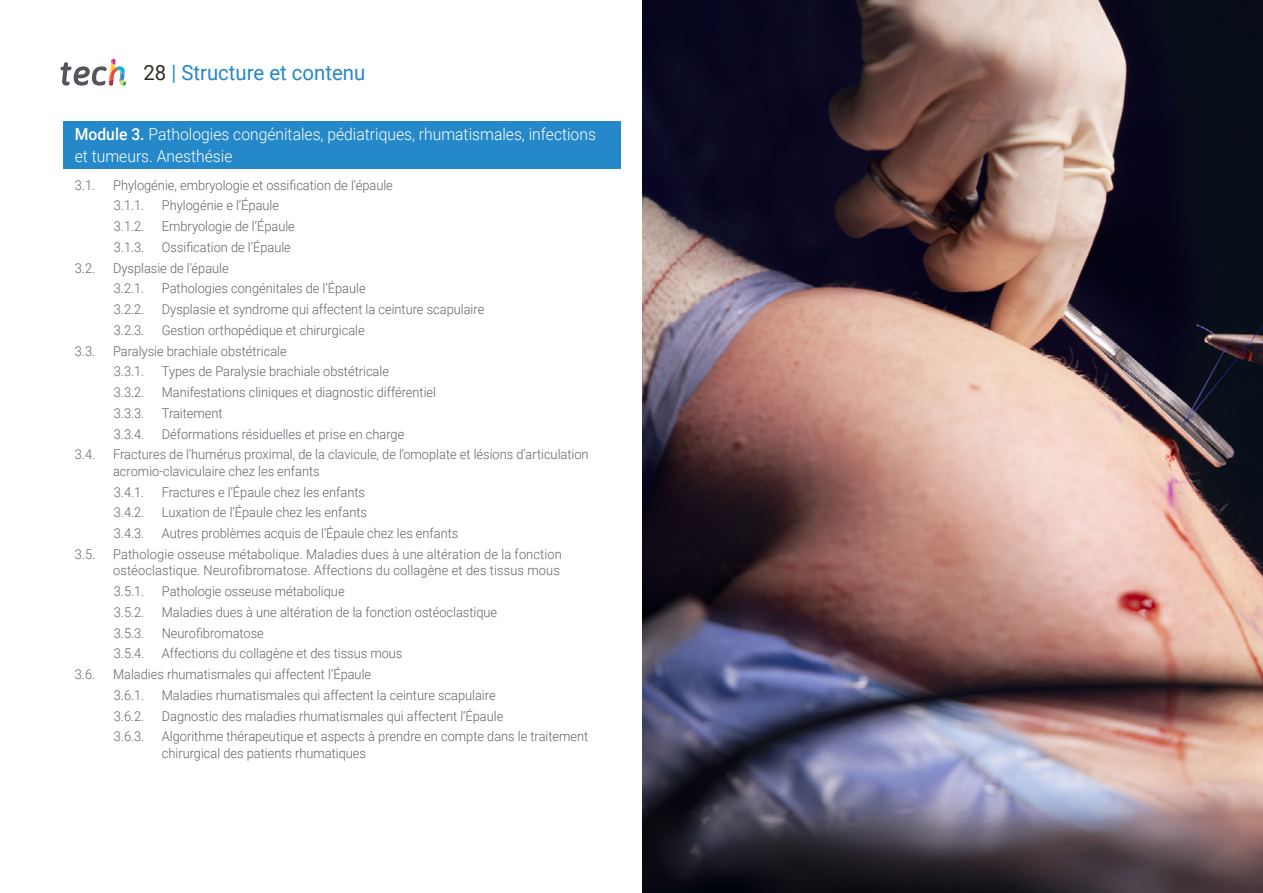
<style>
.page{position:relative;width:1263px;height:893px;background:#fff}
.page>*{position:absolute;margin:0;border:0;box-sizing:border-box;transform-origin:0 0}
.t1{font:21px "Roboto";color:#2488c9}
.t2{font:300 16.5px/22.5px "Roboto";color:#fff;scale:.95 1}
.t3{font:300 13.5px/20.7px "Roboto";color:#61646a;scale:.95 1}
.s1{color:#312e20}
.s2{font-weight:500}
</style>
<div class="page">
<svg style="left:61px;top:59px;width:65px;height:27px"></svg>
<div style="left:64px;top:121px;width:557px;height:48px;background:#2488c9"></div>
<img style="left:642px;top:0;width:621px;height:893px">
<h1 class="t1" style="left:144px;top:57px;width:223px"><span class="s1">28</span> | Structure et contenu</h1>
<p class="t2" style="left:75px;top:122px;width:550px"><span class="s2">Module 3.</span> Pathologies congénitales, pédiatriques, rhumatismales, infections et tumeurs. Anesthésie</p>
<p class="t3" style="left:75px;top:174px;width:23px">3.1.</p>
<p class="t3" style="left:113px;top:174px;width:296px">Phylogénie, embryologie et ossification de l'épaule<br>3.1.1.</p>
<p class="t3" style="left:162px;top:195px;width:125px">Phylogénie e l’Épaule</p>
<p class="t3" style="left:114px;top:215px;width:34px">3.1.2.</p>
<p class="t3" style="left:162px;top:215px;width:142px">Embryologie de l’Épaule</p>
<p class="t3" style="left:114px;top:236px;width:34px">3.1.3.</p>
<p class="t3" style="left:162px;top:236px;width:137px">Ossification de l’Épaule</p>
<p class="t3" style="left:75px;top:257px;width:23px">3.2.</p>
<p class="t3" style="left:113px;top:257px;width:123px">Dysplasie de l'épaule<br>3.2.1.</p>
<p class="t3" style="left:162px;top:278px;width:216px">Pathologies congénitales de l’Épaule</p>
<p class="t3" style="left:114px;top:298px;width:34px">3.2.2.</p>
<p class="t3" style="left:162px;top:298px;width:341px">Dysplasie et syndrome qui affectent la ceinture scapulaire</p>
<p class="t3" style="left:114px;top:319px;width:34px">3.2.3.</p>
<p class="t3" style="left:162px;top:319px;width:215px">Gestion orthopédique et chirurgicale</p>
<p class="t3" style="left:75px;top:340px;width:23px">3.3.</p>
<p class="t3" style="left:113px;top:340px;width:184px">Paralysie brachiale obstétricale<br>3.3.1.</p>
<p class="t3" style="left:162px;top:361px;width:241px">Types de Paralysie brachiale obstétricale</p>
<p class="t3" style="left:114px;top:381px;width:34px">3.3.2.</p>
<p class="t3" style="left:162px;top:381px;width:290px">Manifestations cliniques et diagnostic différentiel</p>
<p class="t3" style="left:114px;top:402px;width:34px">3.3.3.</p>
<p class="t3" style="left:162px;top:402px;width:66px">Traitement</p>
<p class="t3" style="left:114px;top:423px;width:34px">3.3.4.</p>
<p class="t3" style="left:162px;top:423px;width:257px">Déformations résiduelles et prise en charge</p>
<p class="t3" style="left:75px;top:444px;width:23px">3.4.</p>
<p class="t3" style="left:113px;top:446px;width:502px;line-height:16.5px">Fractures de l'humérus proximal, de la clavicule, de l’omoplate et lésions d’articulation acromio-claviculaire chez les enfants</p>
<p class="t3" style="left:114px;top:481px;width:34px">3.4.1.</p>
<p class="t3" style="left:162px;top:481px;width:215px">Fractures e l’Épaule chez les enfants</p>
<p class="t3" style="left:114px;top:502px;width:34px">3.4.2.</p>
<p class="t3" style="left:162px;top:502px;width:217px">Luxation de l’Épaule chez les enfants</p>
<p class="t3" style="left:114px;top:522px;width:34px">3.4.3.</p>
<p class="t3" style="left:162px;top:522px;width:314px">Autres problèmes acquis de l’Épaule chez les enfants</p>
<p class="t3" style="left:75px;top:543px;width:23px">3.5.</p>
<p class="t3" style="left:113px;top:545px;width:474px;line-height:16.5px">Pathologie osseuse métabolique. Maladies dues à une altération de la fonction ostéoclastique. Neurofibromatose. Affections du collagène et des tissus mous</p>
<p class="t3" style="left:114px;top:580px;width:34px">3.5.1.</p>
<p class="t3" style="left:162px;top:580px;width:194px">Pathologie osseuse métabolique</p>
<p class="t3" style="left:114px;top:601px;width:34px">3.5.2.</p>
<p class="t3" style="left:162px;top:601px;width:355px">Maladies dues à une altération de la fonction ostéoclastique</p>
<p class="t3" style="left:114px;top:622px;width:34px">3.5.3.</p>
<p class="t3" style="left:162px;top:622px;width:109px">Neurofibromatose</p>
<p class="t3" style="left:114px;top:643px;width:34px">3.5.4.</p>
<p class="t3" style="left:162px;top:643px;width:255px">Affections du collagène et des tissus mous</p>
<p class="t3" style="left:75px;top:663px;width:23px">3.6.</p>
<p class="t3" style="left:113px;top:663px;width:273px">Maladies rhumatismales qui affectent l’Épaule<br>3.6.1.</p>
<p class="t3" style="left:162px;top:684px;width:353px">Maladies rhumatismales qui affectent la ceinture scapulaire</p>
<p class="t3" style="left:114px;top:705px;width:34px">3.6.2.</p>
<p class="t3" style="left:162px;top:705px;width:361px">Dagnostic des maladies rhumatismales qui affectent l’Épaule</p>
<p class="t3" style="left:114px;top:726px;width:34px">3.6.3.</p>
<p class="t3" style="left:162px;top:728px;width:450px;line-height:16.5px">Algorithme thérapeutique et aspects à prendre en compte dans le traitement chirurgical des patients rhumatiques</p>
</div>
